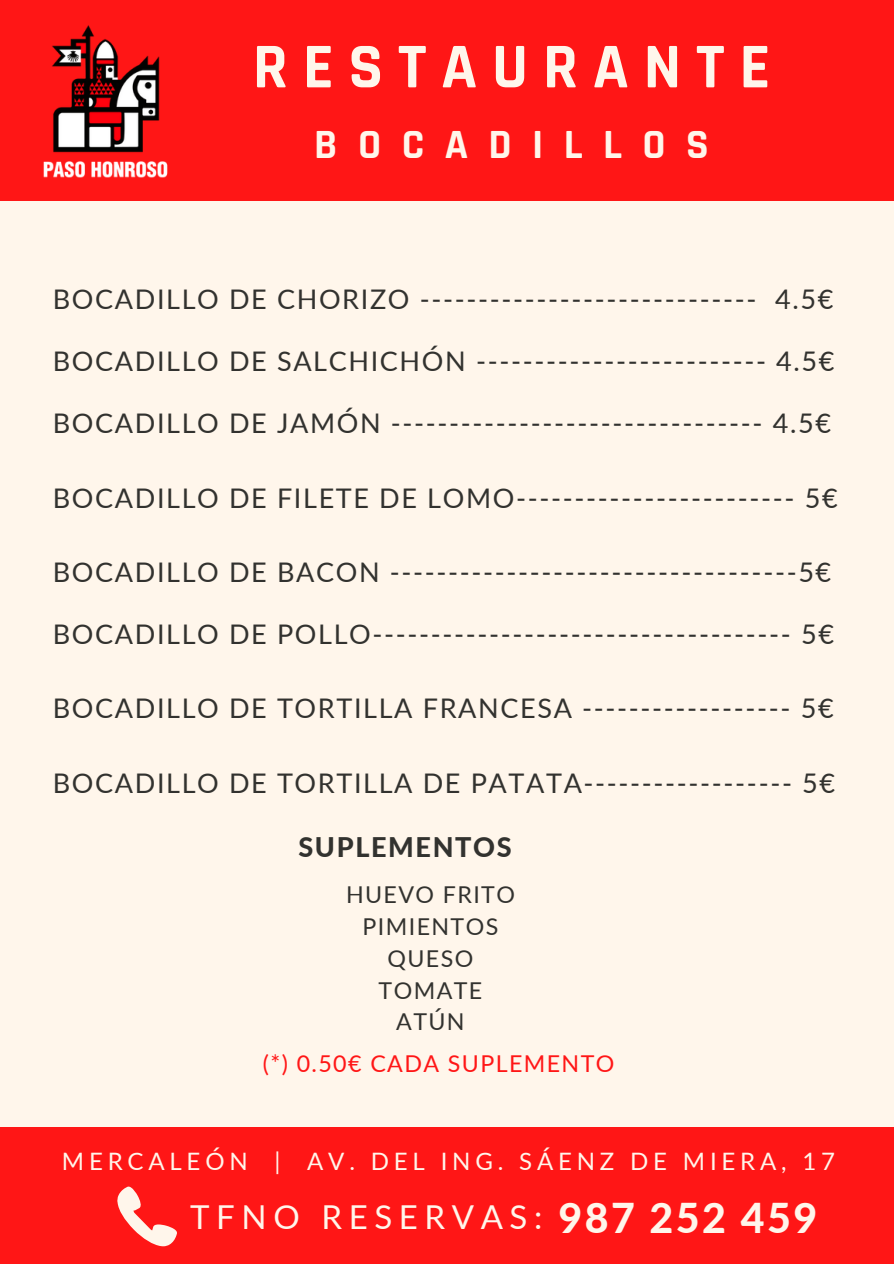
<style>
.page{position:relative;width:894px;height:1264px;background:#fff}
.page>*{position:absolute;margin:0;border:0;box-sizing:border-box;transform-origin:0 0}
.t1{font:700 64.35px "Rajdhani";letter-spacing:.23em;color:#fff6eb}
.t2{font:700 42px "Rajdhani";letter-spacing:.485em;color:#fff6eb}
.t3{font:33px "Lato";letter-spacing:.2em;color:#fff6eb}
.t4{font:27px "Lato";letter-spacing:.06em;color:#32322f}
.t5{font:800 27px "Lato";letter-spacing:.06em;color:#32322f}
.t6{font:24px "Lato";letter-spacing:.2em;color:#fff6eb}
.t7{font:23.25px/32px "Lato";letter-spacing:.06em;color:#32322f;text-align:center}
.t8{font:23.25px "Lato";letter-spacing:.06em;color:#ff1616}
.s1{font-weight:800;font-size:41.1px}
</style>
<div class="page">
<div style="left:0;top:0;width:893px;height:1263px;background:#fff6eb"></div>
<div style="left:0;top:0;width:893px;height:200px;background:#ff1616"></div>
<img style="left:43px;top:25px;width:125px;height:153px">
<div style="left:0;top:1127px;width:893px;height:136px;background:#ff1616"></div>
<svg style="left:117px;top:1186px;width:60px;height:60px"></svg>
<h1 class="t1" style="left:253px;top:27px;width:519px">RESTAURANTE</h1>
<h2 class="t2" style="left:314px;top:119px;width:396px">BOCADILLOS</h2>
<p class="t4" style="left:53px;top:283px;width:782px">BOCADILLO DE CHORIZO ----------------------------- 4.5€</p>
<p class="t4" style="left:53px;top:345px;width:783px">BOCADILLO DE SALCHICHÓN ------------------------- 4.5€</p>
<p class="t4" style="left:53px;top:406px;width:779px">BOCADILLO DE JAMÓN -------------------------------- 4.5€</p>
<p class="t4" style="left:53px;top:481px;width:786px">BOCADILLO DE FILETE DE LOMO------------------------ 5€</p>
<p class="t4" style="left:53px;top:555px;width:779px">BOCADILLO DE BACON -----------------------------------5€</p>
<p class="t4" style="left:53px;top:617px;width:782px">BOCADILLO DE POLLO------------------------------------ 5€</p>
<p class="t4" style="left:53px;top:691px;width:782px">BOCADILLO DE TORTILLA FRANCESA ------------------ 5€</p>
<p class="t4" style="left:53px;top:766px;width:783px">BOCADILLO DE TORTILLA DE PATATA------------------ 5€</p>
<p class="t5" style="left:298px;top:830px;width:215px">SUPLEMENTOS</p>
<p class="t7" style="left:346px;top:877px;width:170px">HUEVO FRITO<br>PIMIENTOS<br>QUESO<br>TOMATE<br>ATÚN</p>
<p class="t8" style="left:263px;top:1049px;width:353px">(*) 0.50€ CADA SUPLEMENTO</p>
<p class="t6" style="left:62px;top:1146px;width:774px">MERCALEÓN | AV. DEL ING. SÁENZ DE MIERA, 17</p>
<p class="t3" style="left:190px;top:1196px;width:628px">TFNO RESERVAS: <span class="s1">987 252 459</span></p>
</div>
